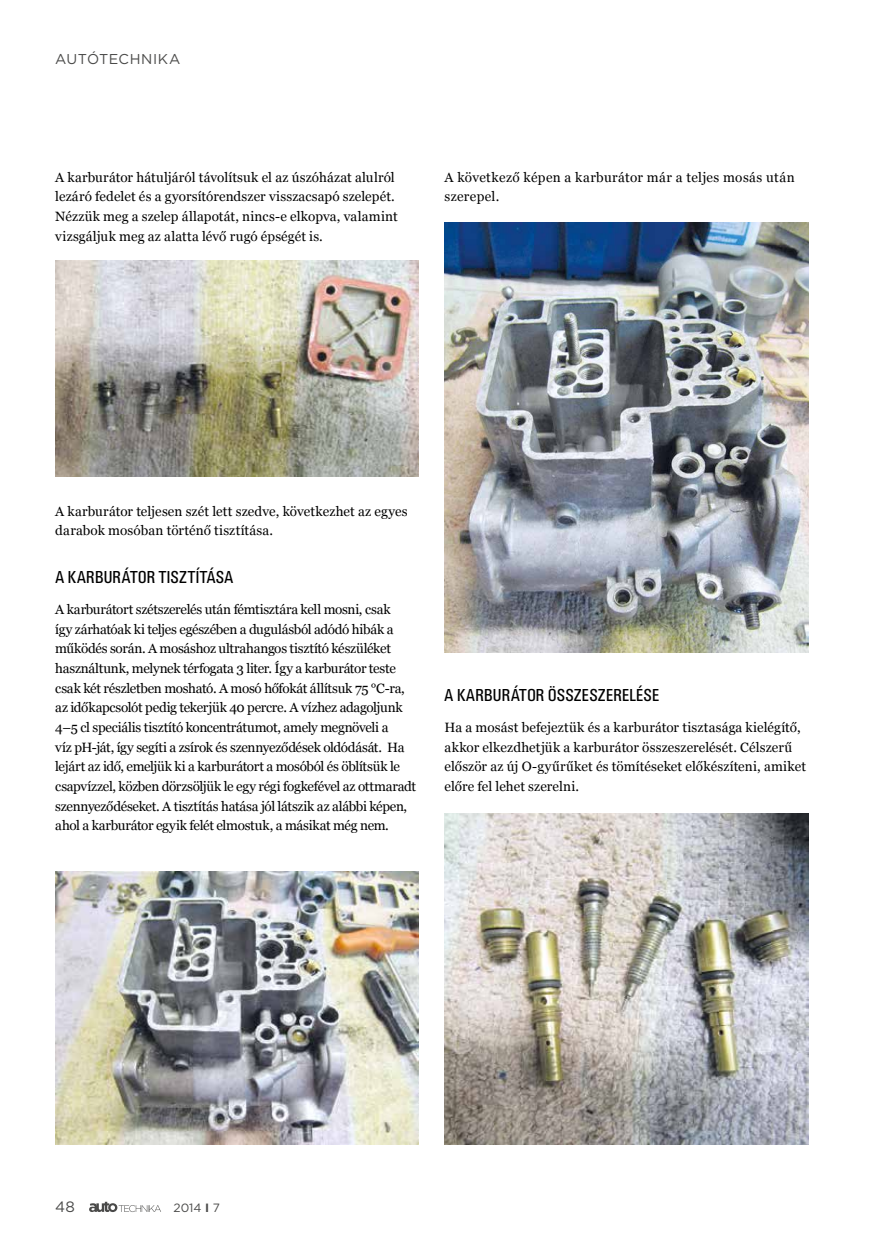
<style>
.page{position:relative;width:872px;height:1246px;background:#fff}
.page>*{position:absolute;margin:0;border:0;box-sizing:border-box;transform-origin:0 0}
.t1{font:18px "U001 Con";letter-spacing:.015em;color:#000}
.t2{font:15px "Gotham";color:#4a4a49}
.t3{font:14.25px "Gotham";letter-spacing:.035em;color:#4a4a49}
.t4{font:13.5px/19.6px "Georgia";letter-spacing:-.005em;color:#000}
.t5{font:13.5px/19.6px "Georgia";letter-spacing:.025em;color:#000}
.t6{font:12px "Gotham";color:#4a4a49}
.s1{font-weight:700}
</style>
<div class="page">
<svg style="left:89px;top:1202px;width:72px;height:10px"></svg>
<img style="left:55px;top:260px;width:364px;height:216px">
<img style="left:55px;top:872px;width:364px;height:273px">
<img style="left:444px;top:223px;width:364px;height:430px">
<img style="left:444px;top:813px;width:364px;height:332px">
<p class="t3" style="left:55px;top:50px;width:127px">AUTÓTECHNIKA</p>
<p class="t4" style="left:55px;top:167px;width:344px">A karburátor hátuljáról távolítsuk el az úszóházat alulról lezáró fedelet és a gyorsítórendszer visszacsapó szelepét.<br>Nézzük meg a szelep állapotát, nincs-e elkopva, valamint vizsgáljuk meg az alatta lévő rugó épségét is.</p>
<p class="t5" style="left:444px;top:167px;width:352px">A következő képen a karburátor már a teljes mosás után szerepel.</p>
<p class="t4" style="left:55px;top:501px;width:354px">A karburátor teljesen szét lett szedve, következhet az egyes darabok mosóban történő tisztítása.</p>
<h1 class="t1" style="left:55px;top:567px;width:179px">A KARBURÁTOR TISZTÍTÁSA</h1>
<p class="t4" style="left:55px;top:599px;width:362px">A karburátort szétszerelés után fémtisztára kell mosni, csak<br>így zárhatóak ki teljes egészében a dugulásból adódó hibák a működés során. A mosáshoz ultrahangos tisztító készüléket használtunk, melynek térfogata 3 liter. Így a karburátor teste csak két részletben mosható. A mosó hőfokát állítsuk 75 °C-ra, az időkapcsolót pedig tekerjük 40 percre. A vízhez adagoljunk 4–5 cl speciális tisztító koncentrátumot, amely megnöveli a<br>víz pH-ját, így segíti a zsírok és szennyeződések oldódását. Ha lejárt az idő, emeljük ki a karburátort a mosóból és öblítsük le csapvízzel, közben dörzsöljük le egy régi fogkefével az ottmaradt szennyeződéseket. A tisztítás hatása jól látszik az alábbi képen, ahol a karburátor egyik felét elmostuk, a másikat még nem.</p>
<h1 class="t1" style="left:444px;top:685px;width:216px">A KARBURÁTOR ÖSSZESZERELÉSE</h1>
<p class="t4" style="left:444px;top:717px;width:363px">Ha a mosást befejeztük és a karburátor tisztasága kielégítő, akkor elkezdhetjük a karburátor összeszerelését. Célszerű először az új O-gyűrűket és tömítéseket előkészíteni, amiket előre fel lehet szerelni.</p>
<p class="t2" style="left:55px;top:1197px;width:21px">48</p>
<p class="t6" style="left:173px;top:1200px;width:48px">2014 <span class="s1">I</span> 7</p>
</div>
